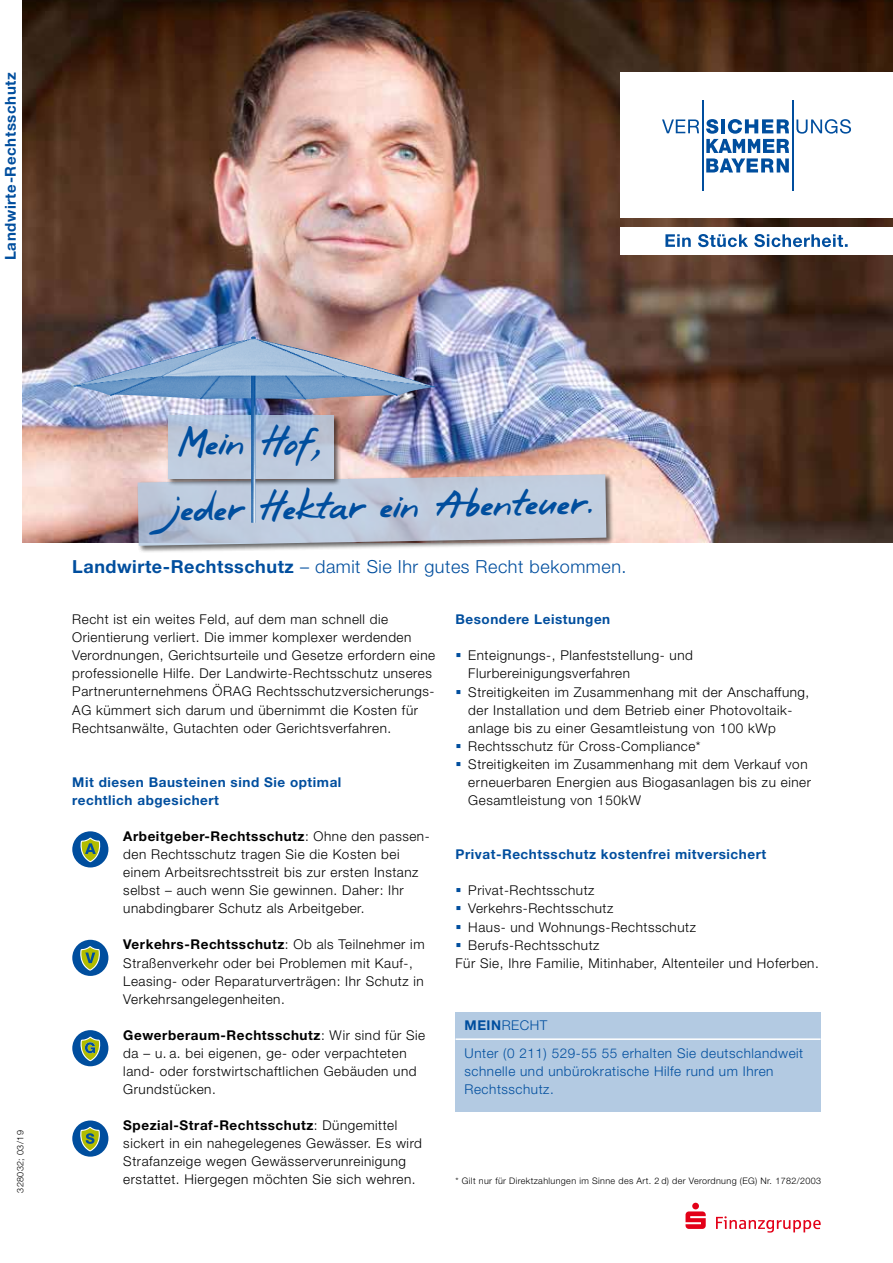
<style>
.page{position:relative;width:893px;height:1263px;background:#fff}
.page>*{position:absolute;margin:0;border:0;box-sizing:border-box;transform-origin:0 0}
.t1{font:39px "VKB Erman 2011";color:#004e9e}
.t2{font:300 18px "Helvetica Neue LT Pro";letter-spacing:.03em;color:#004e9e}
.t3{font:700 15px "Helvetica Neue LT Pro";letter-spacing:.04em;color:#004e9e}
.t4{font:300 13.5px/18.1px "Helvetica Neue LT Pro";letter-spacing:.04em;color:#000}
.t5{font:700 13.5px/18.1px "Helvetica Neue LT Pro";letter-spacing:.04em;color:#004e9e}
.t6{font:300 13.5px/27.8px "Helvetica Neue LT Pro";letter-spacing:.04em;color:#004e9e}
.t7{font:300 9px "Helvetica Neue LT Pro";letter-spacing:.04em;color:#000}
.s1{font-weight:700}
</style>
<div class="page">
<img style="left:22px;top:0;width:871px;height:542px">
<div style="left:136px;top:473px;width:478px;height:80px;background:#000;opacity:.75"></div>
<svg style="left:138px;top:474px;width:468px;height:72px"></svg>
<img style="left:72px;top:336px;width:266px;height:187px">
<div style="left:455px;top:1012px;width:366px;height:99px;background:#b3cae2"></div>
<hr style="left:455px;top:1038px;width:366px;height:2px;background:#fff">
<div style="left:72px;top:831px;width:36px;height:36px;background:#004e9e;border-radius:50%"></div>
<svg style="left:80px;top:838px;width:21px;height:24px"></svg>
<svg style="left:72px;top:1030px;width:36px;height:36px"></svg>
<div style="left:72px;top:1120px;width:36px;height:37px;background:#004e9e;border-radius:50%"></div>
<svg style="left:80px;top:1127px;width:20px;height:24px"></svg>
<div style="left:72px;top:940px;width:36px;height:36px;background:#004e9e;border-radius:50%"></div>
<svg style="left:80px;top:946px;width:20px;height:24px"></svg>
<div style="left:620px;top:72px;width:273px;height:146px;background:#fff"></div>
<div style="left:620px;top:227px;width:273px;height:27px;background:#fff"></div>
<svg style="left:665px;top:234px;width:183px;height:13px"></svg>
<hr style="left:702px;top:100px;width:1px;height:91px;background:#004e9e">
<hr style="left:792px;top:100px;width:1px;height:91px;background:#004e9e">
<svg style="left:662px;top:119px;width:37px;height:14px"></svg>
<svg style="left:796px;top:119px;width:55px;height:15px"></svg>
<svg style="left:706px;top:119px;width:83px;height:53px"></svg>
<svg style="left:685px;top:1203px;width:136px;height:29px"></svg>
<p class="t3" style="left:1px;top:260px;width:189px;rotate:-90deg">Landwirte-Rechtsschutz</p>
<p class="t7" style="left:15px;top:1193px;width:64px;rotate:-90deg">328032; 03/19</p>
<h1 class="t1" style="left:177px;top:418px;width:149px">Mein Hof,</h1>
<h1 class="t1" style="left:167px;top:484px;width:431px;rotate:-1deg">jeder Hektar ein Abenteuer.</h1>
<h2 class="t2" style="left:72px;top:556px;width:556px"><span class="s1">Landwirte-Rechtsschutz</span> – damit Sie Ihr gutes Recht bekommen.</h2>
<p class="t4" style="left:72px;top:610px;width:364px">Recht ist ein weites Feld, auf dem man schnell die Orientierung verliert. Die immer komplexer werdenden Verordnungen, Gerichtsurteile und Gesetze erfordern eine professionelle Hilfe. Der Landwirte-Rechtsschutz unseres Partnerunternehmens ÖRAG Rechtsschutzversicherungs-AG kümmert sich darum und übernimmt die Kosten für Rechtsanwälte, Gutachten oder Gerichtsverfahren.</p>
<p class="t5" style="left:455px;top:610px;width:156px">Besondere Leistungen</p>
<p class="t4" style="left:468px;top:646px;width:344px">Enteignungs-, Planfeststellung- und Flurbereinigungsverfahren<br>Streitigkeiten im Zusammenhang mit der Anschaffung, der Installation und dem Betrieb einer Photovoltaik&shy;anlage bis zu einer Gesamtleistung von 100 kWp Rechtsschutz für Cross-Compliance*<br>Streitigkeiten im Zusammenhang mit dem Verkauf von erneuerbaren Energien aus Biogasanlagen bis zu einer Gesamtleistung von 150kW</p>
<p class="t5" style="left:72px;top:772px;width:271px">Mit diesen Bausteinen sind Sie optimal rechtlich abgesichert</p>
<p class="t4" style="left:123px;top:827px;width:306px"><span class="s1">Arbeitgeber-Rechtsschutz</span>: Ohne den passen&shy;den Rechtsschutz tragen Sie die Kosten bei einem Arbeitsrechtsstreit bis zur ersten Instanz selbst – auch wenn Sie gewinnen. Daher: Ihr unabdingbarer Schutz als Arbeitgeber.</p>
<p class="t4" style="left:123px;top:935px;width:303px"><span class="s1">Verkehrs-Rechtsschutz</span>: Ob als Teilnehmer im Straßenverkehr oder bei Problemen mit Kauf-, Leasing- oder Reparaturverträgen: Ihr Schutz in Verkehrsangelegenheiten.</p>
<p class="t4" style="left:123px;top:1026px;width:303px"><span class="s1">Gewerberaum-Rechtsschutz</span>: Wir sind für Sie da – u. a. bei eigenen, ge- oder verpachteten land- oder forstwirtschaftlichen Gebäuden und Grundstücken.</p>
<p class="t4" style="left:123px;top:1116px;width:300px"><span class="s1">Spezial-Straf-Rechtsschutz</span>: Düngemittel sickert in ein nahegelegenes Gewässer. Es wird Strafanzeige wegen Gewässerverunreinigung erstattet. Hiergegen möchten Sie sich wehren.</p>
<p class="t5" style="left:455px;top:845px;width:312px">Privat-Rechtsschutz kostenfrei mitversichert</p>
<p class="t4" style="left:468px;top:881px;width:128px">Privat-Rechtsschutz</p>
<p class="t4" style="left:468px;top:899px;width:147px">Verkehrs-Rechtsschutz</p>
<p class="t4" style="left:468px;top:917px;width:229px">Haus- und Wohnungs-Rechtsschutz</p>
<p class="t4" style="left:468px;top:935px;width:133px">Berufs-Rechtsschutz</p>
<p class="t4" style="left:455px;top:953px;width:365px">Für Sie, Ihre Familie, Mitinhaber, Altenteiler und Hoferben.</p>
<p class="t6" style="left:465px;top:1011px;width:340px"><span class="s1">MEIN</span>RECHT<br>Unter (0 211) 529-55 55 erhalten Sie deutschlandweit</p>
<p class="t6" style="left:465px;top:1062px;width:310px;line-height:18.1px">schnelle und unbürokratische Hilfe rund um Ihren<br>Rechtsschutz.</p>
<p class="t7" style="left:455px;top:1176px;width:367px">* Gilt nur für Direktzahlungen im Sinne des Art. 2 d) der Verordnung (EG) Nr. 1782/2003</p>
</div>
